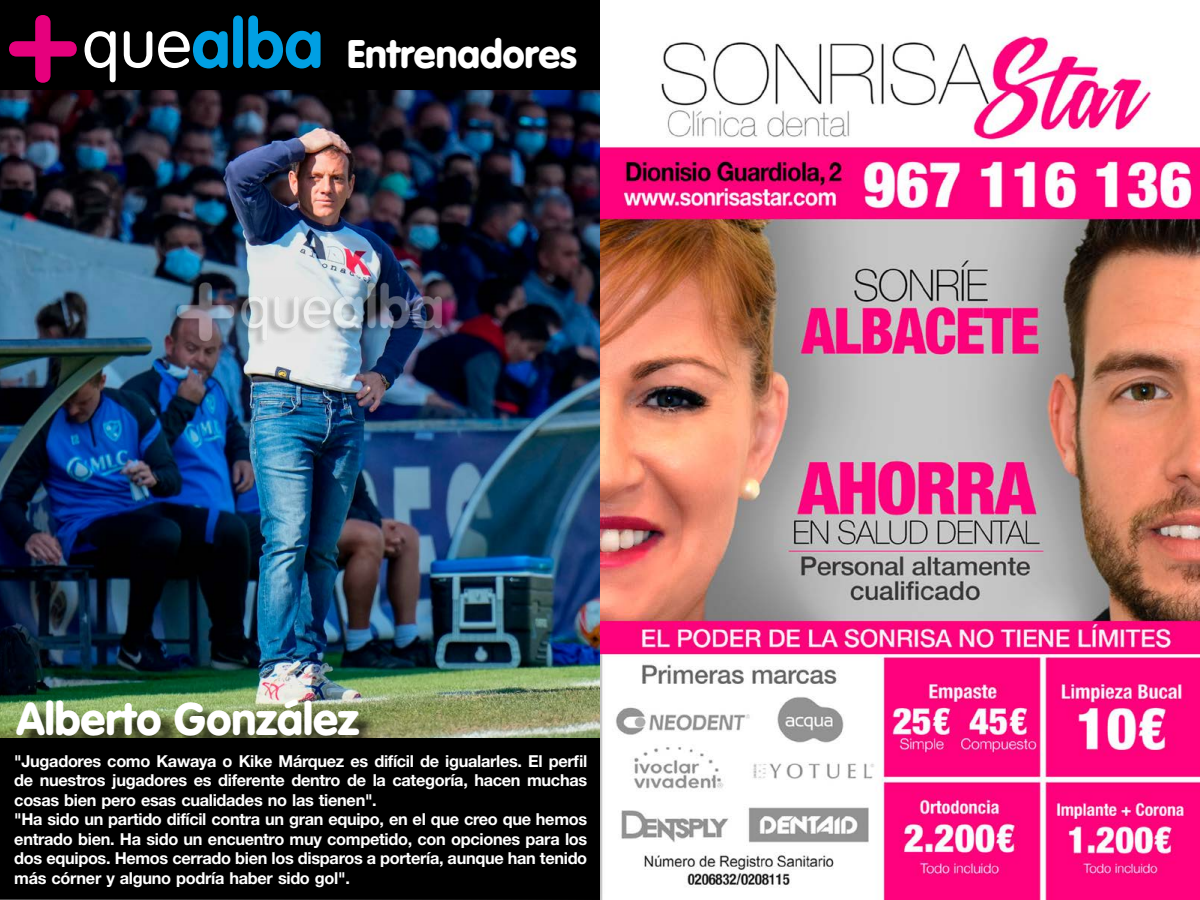
<style>
.page{position:relative;width:1200px;height:900px;background:#fff}
.page>*{position:absolute;margin:0;border:0;box-sizing:border-box;transform-origin:0 0}
.t1{font:900 45px "VAG Rounded Std";color:#fff}
.t2{font:900 39.3px "VAG Rounded Std";color:#fff}
.t3{font:700 16.5px/19.5px "Helvetica Neue LT Std";letter-spacing:-.02em;color:#fff}
</style>
<div class="page">
<div style="left:0;top:0;width:600px;height:900px;background:#000"></div>
<img style="left:0;top:90px;width:600px;height:648px">
<img style="left:600px;top:35px;width:600px;height:865px">
<div style="left:19px;top:702px;width:359px;height:53px;background:#000;opacity:.75"></div>
<svg style="left:85px;top:15px;width:236px;height:67px"></svg>
<svg style="left:9px;top:15px;width:68px;height:68px"></svg>
<img style="left:171px;top:278px;width:284px;height:72px">
<h2 class="t2" style="left:347px;top:30px;width:231px">Entrenadores</h2>
<h1 class="t1" style="left:16px;top:692px;width:344px">Alberto González</h1>
<p class="t3" style="left:14px;top:751px;width:575px">"Jugadores como Kawaya o Kike Márquez es difícil de igualarles. El perfil de nuestros jugadores es diferente dentro de la categoría, hacen muchas cosas bien pero esas cualidades no las tienen".<br>"Ha sido un partido difícil contra un gran equipo, en el que creo que hemos entrado bien. Ha sido un encuentro muy competido, con opciones para los dos equipos. Hemos cerrado bien los disparos a portería, aunque han tenido más córner y alguno podría haber sido gol".</p>
</div>
